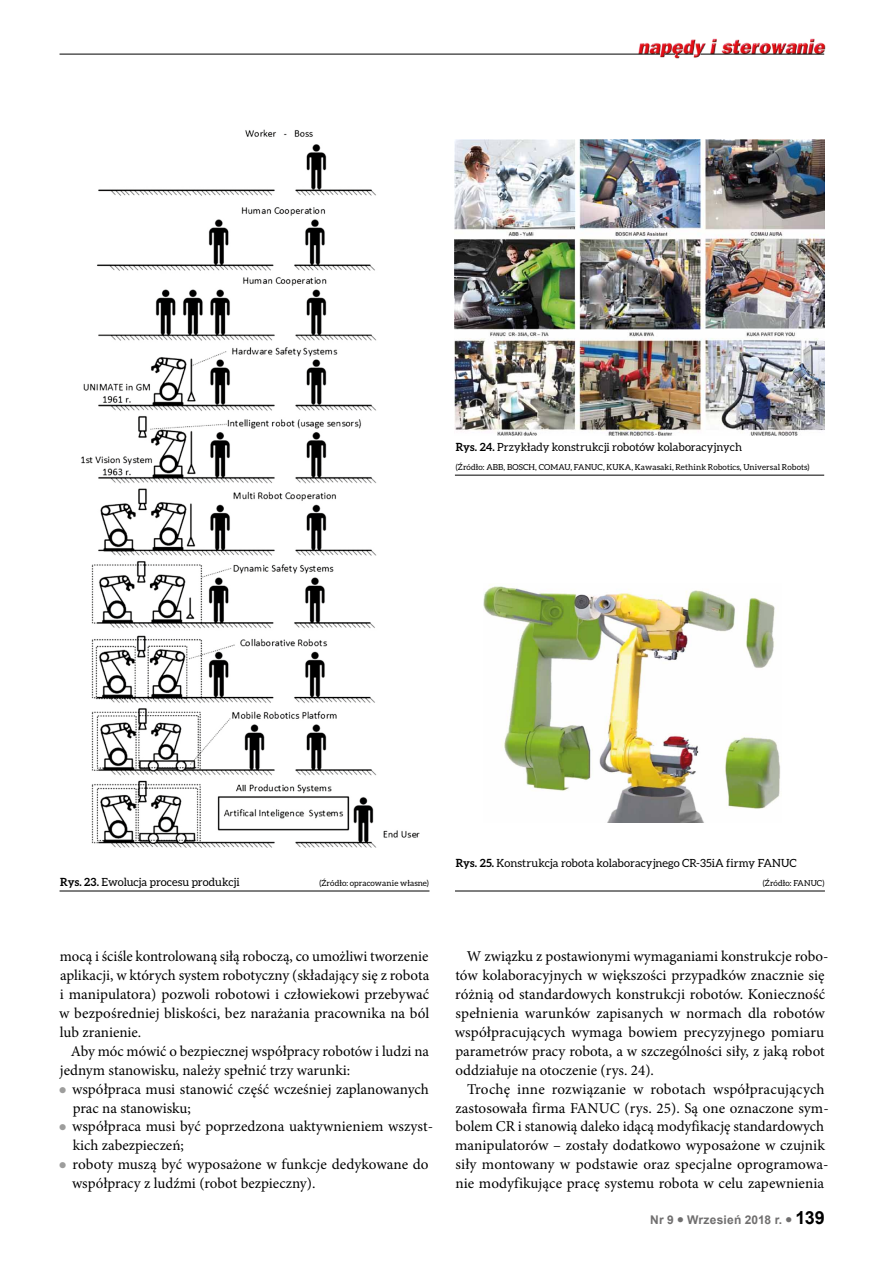
<style>
.page{position:relative;width:893px;height:1263px;background:#fff}
.page>*{position:absolute;margin:0;border:0;box-sizing:border-box;transform-origin:0 0}
.t1{font:15px/18.9px "Minion Pro";color:#000}
.t2{font:700 12px "Arial";letter-spacing:.015em;color:#706f6f}
.t3{font:11.25px "Aleo";color:#000}
.t4{font:8.25px "Aleo";letter-spacing:.01em;color:#000}
.s1{font-weight:700}
.s2{font-size:18px;color:#000}
</style>
<div class="page">
<img style="left:636px;top:38px;width:190px;height:21px">
<hr style="left:60px;top:54px;width:600px;height:1px;background:#000">
<svg style="left:665px;top:54px;width:28px;height:1px"></svg>
<hr style="left:700px;top:54px;width:124px;height:1px;background:#000">
<img style="left:81px;top:130px;width:339px;height:718px">
<hr style="left:60px;top:891px;width:369px;height:1px;background:#000">
<img style="left:455px;top:139px;width:369px;height:297px">
<hr style="left:455px;top:475px;width:369px;height:1px;background:#000">
<img style="left:484px;top:585px;width:296px;height:237px">
<hr style="left:455px;top:891px;width:370px;height:1px;background:#000">
<p class="t3" style="left:456px;top:441px;width:288px"><span class="s1">Rys. 24.</span> Przykłady konstrukcji robotów kolaboracyjnych</p>
<p class="t4" style="left:456px;top:462px;width:355px">(źródło: ABB, BOSCH, COMAU, FANUC, KUKA, Kawasaki, Rethink Robotics, Universal Robots)</p>
<p class="t3" style="left:60px;top:875px;width:181px"><span class="s1">Rys. 23.</span> Ewolucja procesu produkcji</p>
<p class="t4" style="left:319px;top:878px;width:111px">(źródło: opracowanie własne)</p>
<p class="t3" style="left:456px;top:856px;width:342px"><span class="s1">Rys. 25.</span> Konstrukcja robota kolaboracyjnego CR-35iA firmy FANUC</p>
<p class="t4" style="left:763px;top:878px;width:63px">(źródło: FANUC)</p>
<p class="t1" style="left:59px;top:947px;width:372px;text-align:justify">mocą i ściśle kontrolowaną siłą roboczą, co umożliwi tworzenie aplikacji, w których system robotyczny (składający się z robota i manipulatora) pozwoli robotowi i człowiekowi przebywać w bezpośredniej bliskości, bez narażania pracownika na ból lub zranienie.</p>
<p class="t1" style="left:60px;top:1042px;width:371px;text-indent:11px">Aby móc mówić o bezpiecznej współpracy robotów i ludzi na jednym stanowisku, należy spełnić trzy warunki:</p>
<p class="t1" style="left:72px;top:1079px;width:363px">współpraca musi stanowić część wcześniej zaplanowanych prac na stanowisku;<br>współpraca musi być poprzedzona uaktywnieniem wszyst&shy;kich zabezpieczeń;<br>roboty muszą być wyposażone w funkcje dedykowane do współpracy z ludźmi (robot bezpieczny).</p>
<p class="t1" style="left:455px;top:947px;width:375px;text-indent:12px">W związku z postawionymi wymaganiami konstrukcje robo&shy;tów kolaboracyjnych w większości przypadków znacznie się różnią od standardowych konstrukcji robotów. Konieczność spełnienia warunków zapisanych w normach dla robotów współpracujących wymaga bowiem precyzyjnego pomiaru parametrów pracy robota, a w szczególności siły, z jaką robot oddziałuje na otoczenie (rys. 24).</p>
<p class="t1" style="left:455px;top:1079px;width:375px;text-align:center">Trochę inne rozwiązanie w robotach współpracujących zastosowała firma FANUC (rys. 25). Są one oznaczone sym&shy;bolem CR i stanowią daleko idącą modyfikację standardowych manipulatorów – zostały dodatkowo wyposażone w czujnik siły montowany w podstawie oraz specjalne oprogramowa&shy;nie modyfikujące pracę systemu robota w celu zapewnienia</p>
<p class="t2" style="left:650px;top:1212px;width:176px">Nr 9 ● Wrzesień 2018 r. ● <span class="s2">139</span></p>
</div>
